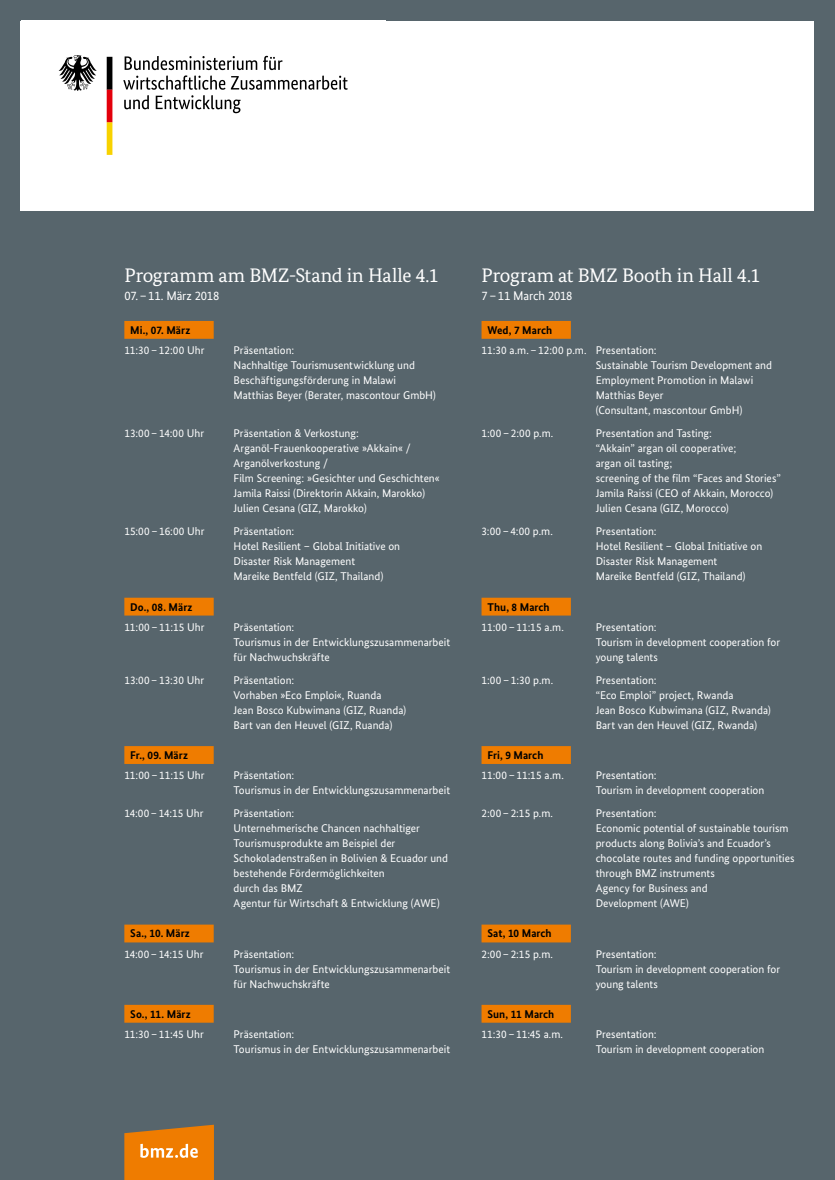
<style>
.page{position:relative;width:835px;height:1180px;background:#fff}
.page>*{position:absolute;margin:0;border:0;box-sizing:border-box;transform-origin:0 0}
.Titel-Headline_weiß{font:19.6px "Bundes Serif";color:#fff}
.Titel-Subhead_weiß{font:12.6px "Bundes Sans";letter-spacing:-.015em;color:#fff}
.Titel-Subhead_weiß-2{font:11.2px/15px "Bundes Sans";color:#fff}
.tag{font:700 11.2px "Bundes Sans";color:#000}
</style>
<div class="page">
<div style="left:0;top:0;width:834px;height:1180px;background:#57656c"></div>
<div style="left:21px;top:21px;width:793px;height:189px;background:#fff"></div>
<svg style="left:123px;top:56px;width:224px;height:57px"></svg>
<svg style="left:59px;top:55px;width:38px;height:36px"></svg>
<svg style="left:107px;top:57px;width:5px;height:98px"></svg>
<svg style="left:124px;top:1124px;width:90px;height:56px"></svg>
<div style="left:124px;top:321px;width:90px;height:18px;background:#ef7c00"></div>
<div style="left:124px;top:598px;width:90px;height:17px;background:#ef7c00"></div>
<div style="left:124px;top:746px;width:90px;height:18px;background:#ef7c00"></div>
<div style="left:124px;top:924px;width:90px;height:18px;background:#ef7c00"></div>
<div style="left:124px;top:1005px;width:90px;height:17px;background:#ef7c00"></div>
<div style="left:481px;top:321px;width:89px;height:18px;background:#ef7c00"></div>
<div style="left:481px;top:598px;width:89px;height:17px;background:#ef7c00"></div>
<div style="left:481px;top:746px;width:89px;height:18px;background:#ef7c00"></div>
<div style="left:481px;top:924px;width:89px;height:18px;background:#ef7c00"></div>
<div style="left:481px;top:1005px;width:89px;height:17px;background:#ef7c00"></div>
<p class="Titel-Headline_weiß" style="left:124px;top:263px;width:316px">Programm am BMZ-Stand in Halle 4.1</p>
<p class="Titel-Subhead_weiß" style="left:124px;top:288px;width:96px">07.–11. März 2018</p>
<p class="tag" style="left:130px;top:323px;width:61px">Mi., 07. März</p>
<p class="Titel-Subhead_weiß-2" style="left:124px;top:342px;width:82px">11:30 – 12:00 Uhr</p>
<p class="Titel-Subhead_weiß-2" style="left:233px;top:342px;width:183px">Präsentation:<br>Nachhaltige Tourismusentwicklung und<br>Beschäftigungsförderung in Malawi</p>
<p class="Titel-Subhead_weiß-2" style="left:233px;top:387px;width:204px">Matthias Beyer (Berater, mascontour GmbH)</p>
<p class="Titel-Subhead_weiß-2" style="left:124px;top:425px;width:81px">13:00 – 14:00 Uhr</p>
<p class="Titel-Subhead_weiß-2" style="left:233px;top:425px;width:208px">Präsentation &amp; Verkostung:<br>Arganöl-Frauenkooperative »Akkain« / Arganölverkostung /<br>Film Screening: »Gesichter und Geschichten«</p>
<p class="Titel-Subhead_weiß-2" style="left:233px;top:486px;width:193px">Jamila Raissi (Direktorin Akkain, Marokko)</p>
<p class="Titel-Subhead_weiß-2" style="left:233px;top:501px;width:135px">Julien Cesana (GIZ, Marokko)</p>
<p class="Titel-Subhead_weiß-2" style="left:124px;top:524px;width:82px">15:00 – 16:00 Uhr</p>
<p class="Titel-Subhead_weiß-2" style="left:233px;top:524px;width:168px">Präsentation:<br>Hotel Resilient – Global Initiative on<br>Disaster Risk Management</p>
<p class="Titel-Subhead_weiß-2" style="left:233px;top:569px;width:151px">Mareike Bentfeld (GIZ, Thailand)</p>
<p class="tag" style="left:130px;top:600px;width:64px">Do., 08. März</p>
<p class="Titel-Subhead_weiß-2" style="left:124px;top:619px;width:82px">11:00 – 11:15 Uhr</p>
<p class="Titel-Subhead_weiß-2" style="left:233px;top:619px;width:218px">Präsentation:<br>Tourismus in der Entwicklungszusammenarbeit für Nachwuchskräfte</p>
<p class="Titel-Subhead_weiß-2" style="left:124px;top:672px;width:81px">13:00 – 13:30 Uhr</p>
<p class="Titel-Subhead_weiß-2" style="left:233px;top:672px;width:149px">Präsentation:<br>Vorhaben »Eco Emploi«, Ruanda</p>
<p class="Titel-Subhead_weiß-2" style="left:233px;top:702px;width:174px">Jean Bosco Kubwimana (GIZ, Ruanda)</p>
<p class="Titel-Subhead_weiß-2" style="left:233px;top:717px;width:160px">Bart van den Heuvel (GIZ, Ruanda)</p>
<p class="tag" style="left:130px;top:748px;width:59px">Fr., 09. März</p>
<p class="Titel-Subhead_weiß-2" style="left:124px;top:767px;width:82px">11:00 – 11:15 Uhr</p>
<p class="Titel-Subhead_weiß-2" style="left:233px;top:767px;width:218px">Präsentation:<br>Tourismus in der Entwicklungszusammenarbeit</p>
<p class="Titel-Subhead_weiß-2" style="left:124px;top:805px;width:81px">14:00 – 14:15 Uhr</p>
<p class="Titel-Subhead_weiß-2" style="left:233px;top:805px;width:216px">Präsentation:<br>Unternehmerische Chancen nachhaltiger<br>Tourismusprodukte am Beispiel der<br>Schokoladenstraßen in Bolivien &amp; Ecuador und bestehende Fördermöglichkeiten<br>durch das BMZ</p>
<p class="Titel-Subhead_weiß-2" style="left:233px;top:896px;width:207px">Agentur für Wirtschaft &amp; Entwicklung (AWE)</p>
<p class="tag" style="left:130px;top:927px;width:61px">Sa., 10. März</p>
<p class="Titel-Subhead_weiß-2" style="left:124px;top:946px;width:81px">14:00 – 14:15 Uhr</p>
<p class="Titel-Subhead_weiß-2" style="left:233px;top:946px;width:218px">Präsentation:<br>Tourismus in der Entwicklungszusammenarbeit für Nachwuchskräfte</p>
<p class="tag" style="left:130px;top:1007px;width:62px">So., 11. März</p>
<p class="Titel-Subhead_weiß-2" style="left:124px;top:1026px;width:81px">11:30 – 11:45 Uhr</p>
<p class="Titel-Subhead_weiß-2" style="left:233px;top:1026px;width:218px">Präsentation:<br>Tourismus in der Entwicklungszusammenarbeit</p>
<p class="Titel-Headline_weiß" style="left:481px;top:263px;width:280px">Program at BMZ Booth in Hall 4.1</p>
<p class="Titel-Subhead_weiß" style="left:481px;top:288px;width:92px">7–11 March 2018</p>
<p class="tag" style="left:487px;top:323px;width:66px">Wed, 7 March</p>
<p class="Titel-Subhead_weiß-2" style="left:595px;top:342px;width:178px;text-indent:-114px">11:30 a.m. – 12:00 p.m. Presentation:<br>Sustainable Tourism Development and<br>Employment Promotion in Malawi</p>
<p class="Titel-Subhead_weiß-2" style="left:595px;top:387px;width:148px">Matthias Beyer<br>(Consultant, mascontour GmbH)</p>
<p class="Titel-Subhead_weiß-2" style="left:481px;top:425px;width:73px">1:00 – 2:00 p.m.</p>
<p class="Titel-Subhead_weiß-2" style="left:595px;top:425px;width:186px">Presentation and Tasting:<br>“Akkain” argan oil cooperative;<br>argan oil tasting;<br>screening of the film “Faces and Stories”</p>
<p class="Titel-Subhead_weiß-2" style="left:595px;top:486px;width:179px">Jamila Raissi (CEO of Akkain, Morocco)</p>
<p class="Titel-Subhead_weiß-2" style="left:595px;top:501px;width:135px">Julien Cesana (GIZ, Morocco)</p>
<p class="Titel-Subhead_weiß-2" style="left:481px;top:524px;width:73px">3:00 – 4:00 p.m.</p>
<p class="Titel-Subhead_weiß-2" style="left:595px;top:524px;width:168px">Presentation:<br>Hotel Resilient – Global Initiative on<br>Disaster Risk Management</p>
<p class="Titel-Subhead_weiß-2" style="left:595px;top:569px;width:151px">Mareike Bentfeld (GIZ, Thailand)</p>
<p class="tag" style="left:487px;top:600px;width:64px">Thu, 8 March</p>
<p class="Titel-Subhead_weiß-2" style="left:481px;top:619px;width:84px">11:00 – 11:15 a.m.</p>
<p class="Titel-Subhead_weiß-2" style="left:595px;top:619px;width:186px">Presentation:<br>Tourism in development cooperation for young talents</p>
<p class="Titel-Subhead_weiß-2" style="left:481px;top:672px;width:73px">1:00 – 1:30 p.m.</p>
<p class="Titel-Subhead_weiß-2" style="left:595px;top:672px;width:139px">Presentation:<br>“Eco Emploi” project, Rwanda</p>
<p class="Titel-Subhead_weiß-2" style="left:595px;top:702px;width:177px">Jean Bosco Kubwimana (GIZ, Rwanda)</p>
<p class="Titel-Subhead_weiß-2" style="left:595px;top:717px;width:163px">Bart van den Heuvel (GIZ, Rwanda)</p>
<p class="tag" style="left:487px;top:748px;width:57px">Fri, 9 March</p>
<p class="Titel-Subhead_weiß-2" style="left:481px;top:767px;width:84px">11:00 – 11:15 a.m.</p>
<p class="Titel-Subhead_weiß-2" style="left:595px;top:767px;width:170px">Presentation:<br>Tourism in development cooperation</p>
<p class="Titel-Subhead_weiß-2" style="left:481px;top:805px;width:73px">2:00 – 2:15 p.m.</p>
<p class="Titel-Subhead_weiß-2" style="left:595px;top:805px;width:200px">Presentation:<br>Economic potential of sustainable tourism products along Bolivia’s and Ecuador’s chocolate routes and funding opportunities through BMZ instruments</p>
<p class="Titel-Subhead_weiß-2" style="left:595px;top:881px;width:113px">Agency for Business and<br>Development (AWE)</p>
<p class="tag" style="left:487px;top:927px;width:66px">Sat, 10 March</p>
<p class="Titel-Subhead_weiß-2" style="left:481px;top:946px;width:73px">2:00 – 2:15 p.m.</p>
<p class="Titel-Subhead_weiß-2" style="left:595px;top:946px;width:186px">Presentation:<br>Tourism in development cooperation for young talents</p>
<p class="tag" style="left:487px;top:1007px;width:68px">Sun, 11 March</p>
<p class="Titel-Subhead_weiß-2" style="left:481px;top:1026px;width:83px">11:30 – 11:45 a.m.</p>
<p class="Titel-Subhead_weiß-2" style="left:595px;top:1026px;width:170px">Presentation:<br>Tourism in development cooperation</p>
</div>
